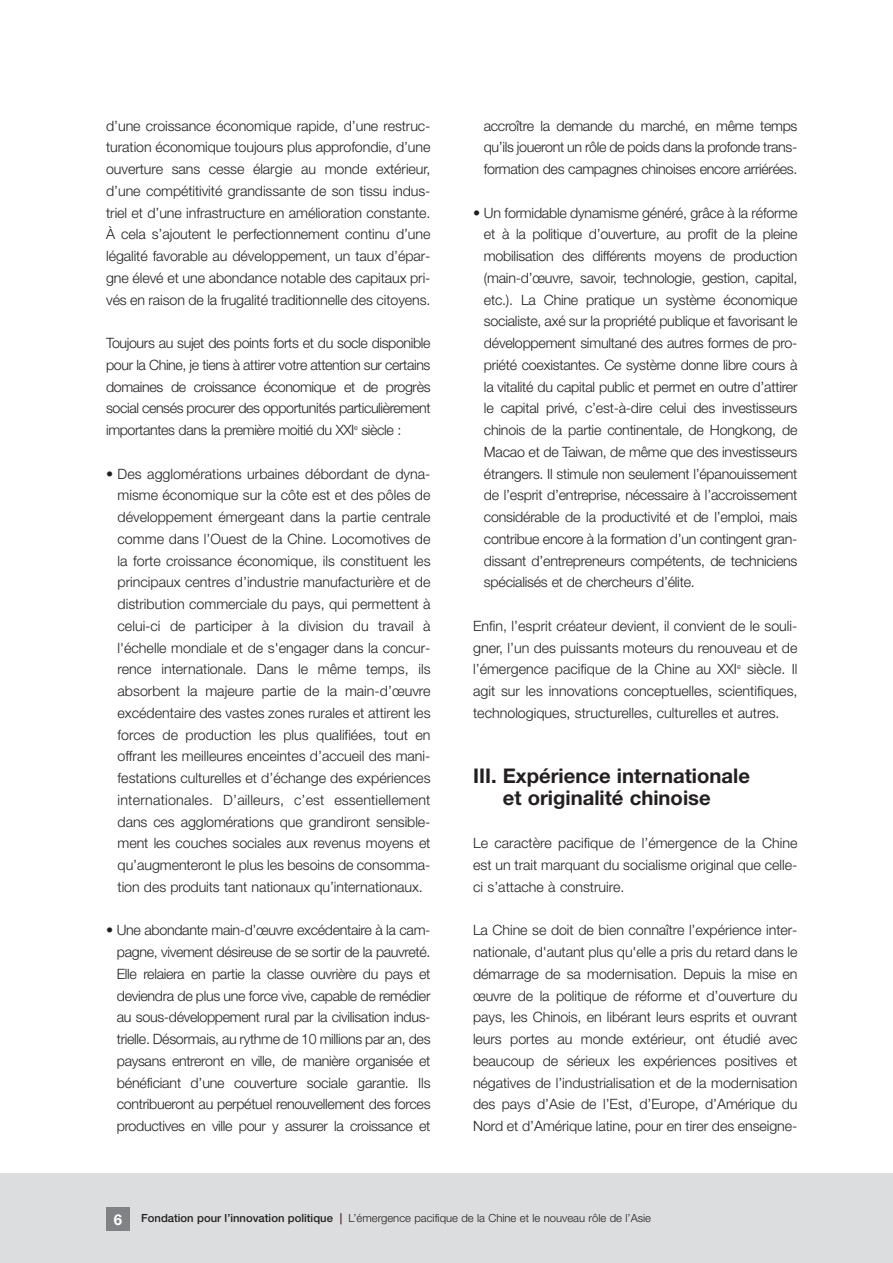
<style>
.page{position:relative;width:893px;height:1263px;background:#fff}
.page>*{position:absolute;margin:0;border:0;box-sizing:border-box;transform-origin:0 0}
.t1{font:700 20.25px/21.8px "Helvetica Neue";color:#231f20;text-align:center}
.t2{font:700 15px "Helvetica Neue";color:#fff}
.t3{font:300 14.25px/21.8px "Helvetica Neue";letter-spacing:-.005em;color:#231f20;text-align:justify}
.t4{font:300 11.25px "Helvetica Neue";color:#231f20}
.s1{font-weight:500}
.s2{font-weight:500;color:#562e32}
</style>
<div class="page">
<div style="left:0;top:1174px;width:892px;height:89px;background:#dcddde"></div>
<div style="left:106px;top:1208px;width:23px;height:23px;background:#808285"></div>
<p class="t3" style="left:106px;top:116px;width:326px">d’une croissance économique rapide, d’une restruc&shy;turation économique toujours plus approfondie, d’une ouverture sans cesse élargie au monde extérieur, d’une compétitivité grandissante de son tissu indus&shy;triel et d’une infrastructure en amélioration constante.<br>À cela s’ajoutent le perfectionnement continu d’une légalité favorable au développement, un taux d’épar&shy;gne élevé et une abondance notable des capitaux pri&shy;vés en raison de la frugalité traditionnelle des citoyens.</p>
<p class="t3" style="left:106px;top:333px;width:326px">Toujours au sujet des points forts et du socle disponible pour la Chine, je tiens à attirer votre attention sur certains domaines de croissance économique et de progrès social censés procurer des opportunités particulièrement importantes dans la première moitié du XXI<sup>e</sup> siècle :</p>
<p class="t3" style="left:118px;top:464px;width:314px;text-indent:-11px">• Des agglomérations urbaines débordant de dyna&shy;misme économique sur la côte est et des pôles de développement émergeant dans la partie centrale comme dans l’Ouest de la Chine. Locomotives de la forte croissance économique, ils constituent les principaux centres d’industrie manufacturière et de distribution commerciale du pays, qui permettent à celui-ci de participer à la division du travail à l'échelle mondiale et de s'engager dans la concur&shy;rence internationale. Dans le même temps, ils absorbent la majeure partie de la main-d’œuvre excédentaire des vastes zones rurales et attirent les forces de production les plus qualifiées, tout en offrant les meilleures enceintes d’accueil des mani&shy;festations culturelles et d’échange des expériences internationales. D’ailleurs, c’est essentiellement dans ces agglomérations que grandiront sensible&shy;ment les couches sociales aux revenus moyens et qu’augmenteront le plus les besoins de consomma&shy;tion des produits tant nationaux qu’internationaux.</p>
<p class="t3" style="left:117px;top:921px;width:315px;text-indent:-11px">• Une abondante main-d’œuvre excédentaire à la cam&shy;pagne, vivement désireuse de se sortir de la pauvreté.<br>Elle relaiera en partie la classe ouvrière du pays et deviendra de plus une force vive, capable de remédier au sous-développement rural par la civilisation indus&shy;trielle. Désormais, au rythme de 10 millions par an, des paysans entreront en ville, de manière organisée et bénéficiant d’une couverture sociale garantie. Ils contribueront au perpétuel renouvellement des forces productives en ville pour y assurer la croissance et</p>
<p class="t3" style="left:484px;top:116px;width:315px">accroître la demande du marché, en même temps qu’ils joueront un rôle de poids dans la profonde trans&shy;formation des campagnes chinoises encore arriérées.</p>
<p class="t3" style="left:484px;top:203px;width:315px;text-indent:-11px">• Un formidable dynamisme généré, grâce à la réforme et à la politique d’ouverture, au profit de la pleine mobilisation des différents moyens de production (main-d’œuvre, savoir, technologie, gestion, capital, etc.). La Chine pratique un système économique socialiste, axé sur la propriété publique et favorisant le développement simultané des autres formes de pro&shy;priété coexistantes. Ce système donne libre cours à la vitalité du capital public et permet en outre d’attirer le capital privé, c’est-à-dire celui des investisseurs chinois de la partie continentale, de Hongkong, de Macao et de Taiwan, de même que des investisseurs étrangers. Il stimule non seulement l’épanouissement de l’esprit d’entreprise, nécessaire à l’accroissement considérable de la productivité et de l’emploi, mais contribue encore à la formation d’un contingent gran&shy;dissant d’entrepreneurs compétents, de techniciens spécialisés et de chercheurs d’élite.</p>
<p class="t3" style="left:473px;top:616px;width:326px">Enfin, l’esprit créateur devient, il convient de le souli&shy;gner, l’un des puissants moteurs du renouveau et de l’émergence pacifique de la Chine au XXI<sup>e</sup> siècle. Il agit sur les innovations conceptuelles, scientifiques, technologiques, structurelles, culturelles et autres.</p>
<h1 class="t1" style="left:473px;top:767px;width:278px">III. Expérience internationale et originalité chinoise</h1>
<p class="t3" style="left:473px;top:834px;width:326px">Le caractère pacifique de l’émergence de la Chine est un trait marquant du socialisme original que celle&shy;ci s’attache à construire.</p>
<p class="t3" style="left:473px;top:921px;width:326px">La Chine se doit de bien connaître l’expérience inter&shy;nationale, d'autant plus qu'elle a pris du retard dans le démarrage de sa modernisation. Depuis la mise en œuvre de la politique de réforme et d’ouverture du pays, les Chinois, en libérant leurs esprits et ouvrant leurs portes au monde extérieur, ont étudié avec beaucoup de sérieux les expériences positives et négatives de l’industrialisation et de la modernisation des pays d’Asie de l’Est, d’Europe, d’Amérique du Nord et d’Amérique latine, pour en tirer des enseigne-</p>
<p class="t2" style="left:114px;top:1214px;width:10px">6</p>
<p class="t4" style="left:141px;top:1214px;width:511px"><span class="s1">Fondation pour l’innovation politique</span> <span class="s2">|</span> L’émergence pacifique de la Chine et le nouveau rôle de l’Asie</p>
</div>
